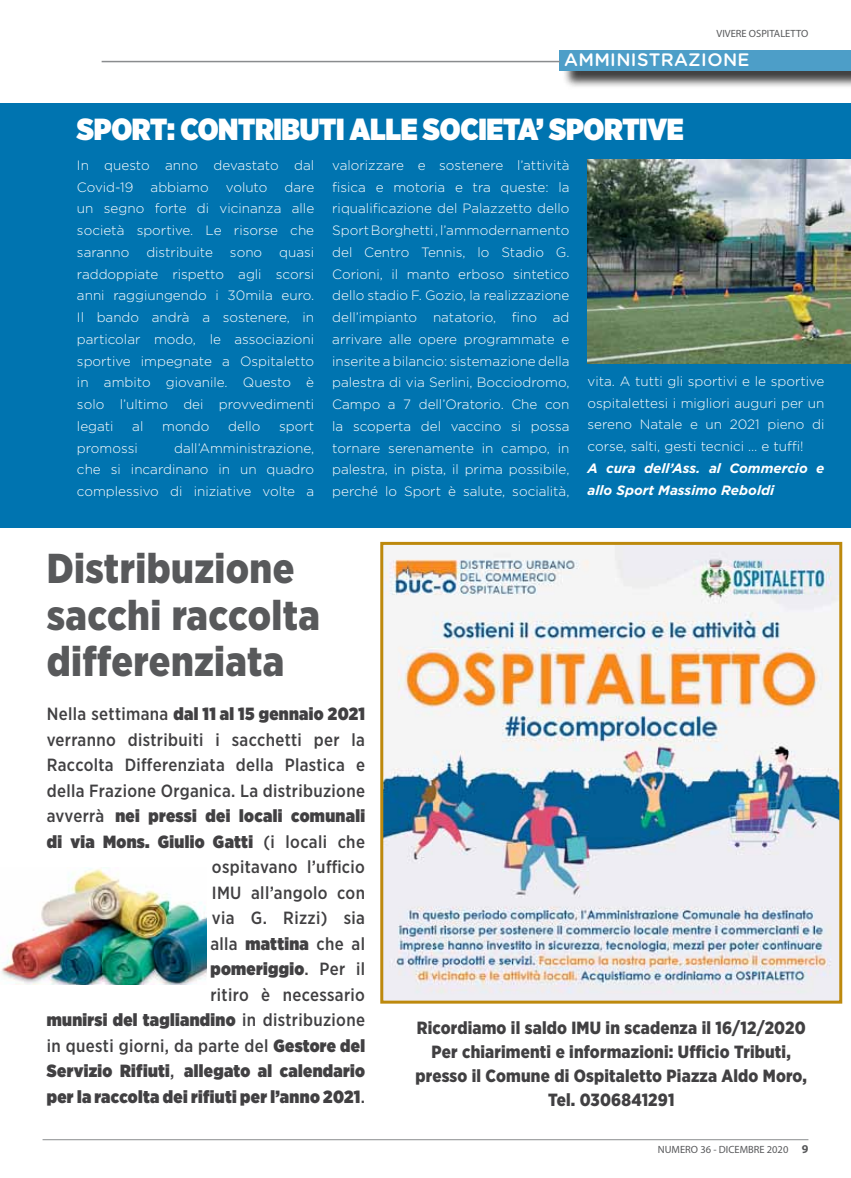
<style>
.page{position:relative;width:851px;height:1178px;background:#fff}
.page>*{position:absolute;margin:0;border:0;box-sizing:border-box;transform-origin:0 0}
.t1{font:900 41.7px/46.5px "Gotham Narrow";letter-spacing:.01em;color:#58595b}
.t2{font:900 30.45px "Gotham Narrow";letter-spacing:-.01em;color:#fff}
.t3{font:500 18px "Gotham Rounded";letter-spacing:.02em;color:#fff}
.t4{font:500 17.7px/25.5px "Gotham Narrow";letter-spacing:.02em;color:#414042;text-align:right}
.t5{font:900 17.7px/24px "Gotham Narrow";letter-spacing:.01em;color:#414042;text-align:center}
.t6{font:300 13.5px/21.8px "Gotham";color:#fff;text-align:justify}
.t7{font:italic 700 13.5px/21.8px "Gotham";color:#fff}
.t8{font:10.5px "Myriad Pro";color:#58595b}
.s1{font-weight:900}
.s2{font-weight:700;font-size:12px}
</style>
<div class="page">
<hr style="left:43px;top:1139px;width:765px;height:1px;background:#8a8c8e">
<div style="left:562px;top:52px;width:288px;height:38px;background:#000;opacity:.75"></div>
<div style="left:560px;top:50px;width:290px;height:21px;background:#4d9ec8"></div>
<hr style="left:102px;top:61px;width:458px;height:1px;background:#8a8c8e">
<div style="left:0;top:103px;width:850px;height:425px;background:#0074b0"></div>
<svg style="left:407px;top:1003px;width:408px;height:1px"></svg>
<img style="left:384px;top:546px;width:454px;height:453px">
<div style="left:380px;top:542px;width:462px;height:461px;border:3px solid #bd890d"></div>
<img style="left:587px;top:159px;width:263px;height:205px">
<img style="left:1px;top:867px;width:205px;height:117px">
<p class="t8" style="left:716px;top:27px;width:93px">VIVERE OSPITALETTO</p>
<h3 class="t3" style="left:564px;top:47px;width:187px">AMMINISTRAZIONE</h3>
<h2 class="t2" style="left:77px;top:109px;width:608px">SPORT: CONTRIBUTI ALLE SOCIETA’ SPORTIVE</h2>
<p class="t6" style="left:77px;top:154px;width:239px">In questo anno devastato dal<br>Covid-19</p>
<p class="t6" style="left:332px;top:154px;width:239px">valorizzare e sostenere l’attività fisica e motoria e tra queste: la riqualificazione del Palazzetto dello Sport Borghetti , l’ammodernamento del Centro Tennis, lo Stadio G.<br>Corioni, il manto erboso sintetico dello stadio F. Gozio, la realizzazione dell’impianto natatorio, fino ad arrivare alle opere programmate e inserite a bilancio: sistemazione della palestra di via Serlini, Bocciodromo, Campo a 7 dell’Oratorio. Che con la scoperta del vaccino si possa tornare serenamente in campo, in palestra, in pista, il prima possibile, perché lo Sport è salute, socialità,</p>
<p class="t6" style="left:77px;top:176px;width:239px;text-indent:207px">dare un segno forte di vicinanza alle società sportive. Le risorse che saranno</p>
<p class="t6" style="left:150px;top:176px;width:60px">abbiamo</p>
<p class="t6" style="left:226px;top:176px;width:43px">voluto</p>
<p class="t6" style="left:146px;top:241px;width:68px">distribuite</p>
<p class="t6" style="left:230px;top:241px;width:34px">sono</p>
<p class="t6" style="left:77px;top:241px;width:239px;text-indent:202px">quasi raddoppiate rispetto agli scorsi anni raggiungendo i 30mila euro.<br>Il bando andrà a sostenere, in particolar modo, le associazioni sportive impegnate a Ospitaletto in ambito giovanile. Questo è solo l’ultimo dei provvedimenti legati</p>
<p class="t6" style="left:587px;top:370px;width:238px">vita. A tutti gli sportivi e le sportive ospitalettesi i migliori auguri per un sereno Natale e un 2021 pieno di corse, salti, gesti tecnici … e tuffi!</p>
<p class="t7" style="left:587px;top:457px;width:238px">A cura dell’Ass. al Commercio e allo Sport Massimo Reboldi</p>
<p class="t6" style="left:132px;top:415px;width:13px">al</p>
<p class="t6" style="left:162px;top:415px;width:49px">mondo</p>
<p class="t6" style="left:228px;top:415px;width:34px">dello</p>
<p class="t6" style="left:279px;top:415px;width:37px">sport</p>
<p class="t6" style="left:77px;top:437px;width:62px">promossi</p>
<p class="t6" style="left:77px;top:437px;width:239px;text-indent:97px">dall’Amministrazione, che si incardinano in un quadro complessivo di iniziative volte a</p>
<h1 class="t1" style="left:47px;top:545px;width:275px">Distribuzione sacchi raccolta differenziata</h1>
<p class="t4" style="left:47px;top:701px;width:320px">Nella settimana <span class="s1">dal 11 al 15 gennaio 2021 </span>verranno distribuiti i sacchetti per la<br>Raccolta Differenziata della Plastica e della Frazione Organica. La distribuzione avverrà <span class="s1">nei pressi dei locali comunali di via Mons. Giulio Gatti</span> (i locali che ospitavano l’ufficio<br>IMU all’angolo con<br>via G. Rizzi) sia<br>alla <span class="s1">mattina</span> che al<br><span class="s1">pomeriggio</span>. Per il<br>ritiro è necessario<br><span class="s1">munirsi del tagliandino</span> in distribuzione in questi giorni, da parte del <span class="s1">Gestore del<br>Servizio Rifiuti</span>, <span class="s1">allegato al calendario per la raccolta dei rifiuti per l’anno 2021</span>.</p>
<h3 class="t5" style="left:415px;top:1015px;width:393px">Ricordiamo il saldo IMU in scadenza il 16/12/2020<br>Per chiarimenti e informazioni: Ufficio Tributi, presso il Comune di Ospitaletto Piazza Aldo Moro, Tel. 0306841291</h3>
<p class="t8" style="left:657px;top:1143px;width:152px">NUMERO 36 - DICEMBRE 2020 <span class="s2">9</span></p>
</div>
